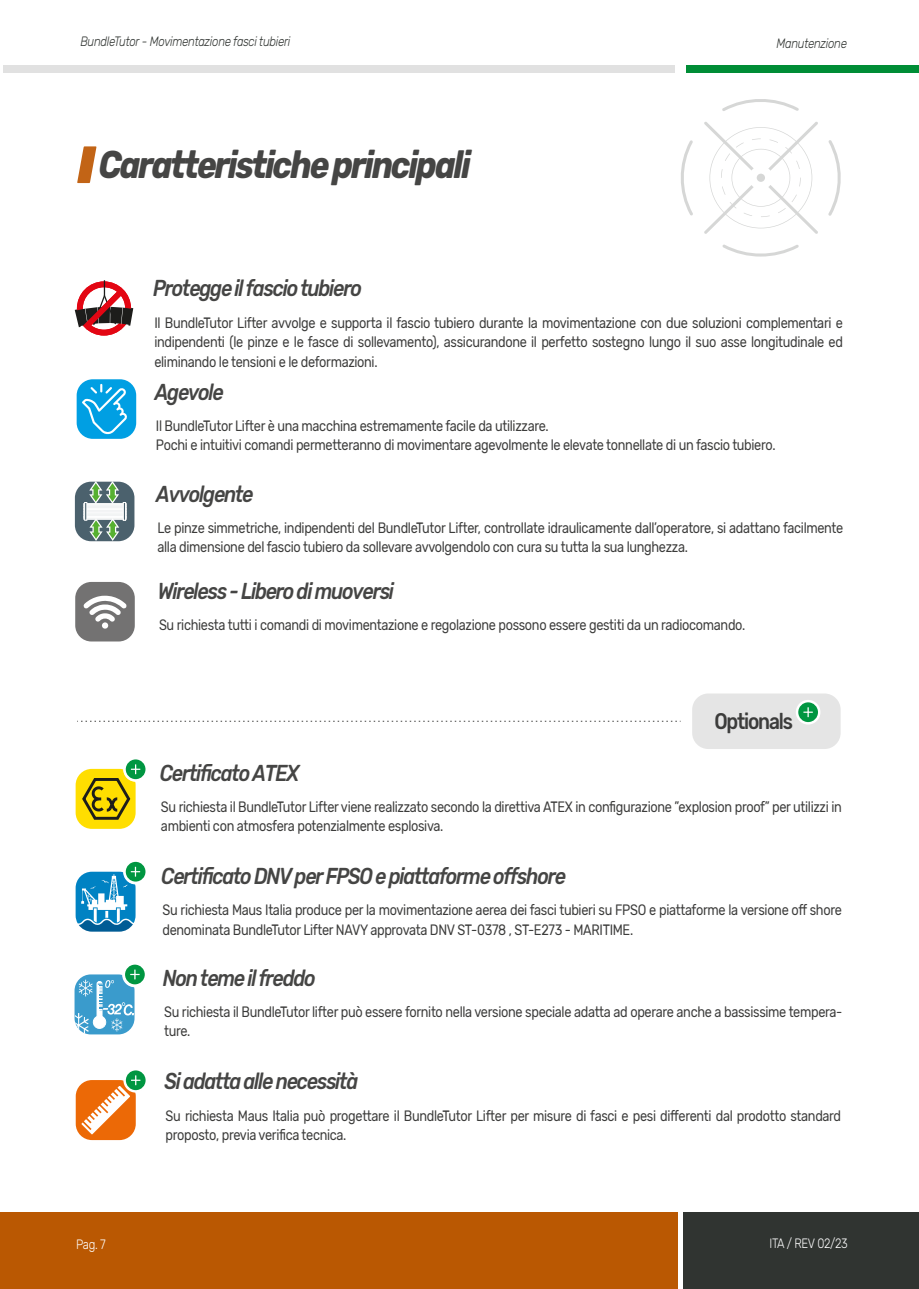
<style>
.page{position:relative;width:919px;height:1289px;background:#fff}
.page>*{position:absolute;margin:0;border:0;box-sizing:border-box;transform-origin:0 0}
.t1{font:italic 700 38.55px "Rubik";letter-spacing:-.06em;color:#454544;scale:.85 1}
.t2{font:italic 500 22.95px "Rubik";letter-spacing:-.06em;color:#454544;scale:.85 1}
.t3{font:500 22.5px "Rubik";letter-spacing:-.06em;color:#3c3c3b;scale:.85 1}
.t4{font:15px/19.5px "Rubik";letter-spacing:-.025em;color:#3c3c3b;scale:.85 1}
.t5{font:italic 300 13.5px "Rubik";letter-spacing:-.025em;color:#303431;scale:.85 1}
.t6{font:300 13.5px "Rubik";letter-spacing:-.025em;color:#fff;scale:.85 1}
</style>
<div class="page">
<div style="left:687px;top:65px;width:231px;height:8px;background:#008d36"></div>
<div style="left:4px;top:65px;width:671px;height:8px;background:#e1e1e1"></div>
<div style="left:1px;top:1212px;width:677px;height:76px;background:#ba5802"></div>
<div style="left:683px;top:1212px;width:235px;height:76px;background:#303431"></div>
<svg style="left:77px;top:146px;width:19px;height:37px"></svg>
<svg style="left:722px;top:244px;width:76px;height:12px"></svg>
<svg style="left:828px;top:140px;width:12px;height:76px"></svg>
<svg style="left:722px;top:99px;width:76px;height:12px"></svg>
<svg style="left:681px;top:140px;width:12px;height:75px"></svg>
<svg style="left:704px;top:122px;width:114px;height:112px"></svg>
<div style="left:756px;top:174px;width:9px;height:8px;background:#d6d7d6;border-radius:50%"></div>
<svg style="left:74px;top:280px;width:60px;height:56px"></svg>
<div style="left:77px;top:379px;width:59px;height:60px;background:#009fe3;border-radius:16px"></div>
<svg style="left:82px;top:384px;width:45px;height:50px"></svg>
<div style="left:75px;top:481px;width:59px;height:60px;background:#4b616d;border-radius:16px"></div>
<svg style="left:84px;top:481px;width:42px;height:60px"></svg>
<div style="left:75px;top:582px;width:60px;height:59px;background:#737272;border-radius:16px"></div>
<svg style="left:83px;top:595px;width:44px;height:27px"></svg>
<div style="left:102px;top:622px;width:6px;height:7px;background:#fff;border-radius:50%"></div>
<div style="left:76px;top:1080px;width:60px;height:60px;background:#ec6906;border-radius:16px"></div>
<svg style="left:78px;top:1070px;width:68px;height:68px"></svg>
<div style="left:76px;top:769px;width:60px;height:59px;background:#ffde00;border-radius:16px"></div>
<svg style="left:80px;top:759px;width:66px;height:62px"></svg>
<svg style="left:76px;top:861px;width:70px;height:70px"></svg>
<svg style="left:74px;top:974px;width:60px;height:60px"></svg>
<svg style="left:75px;top:964px;width:70px;height:69px"></svg>
<svg style="left:77px;top:721px;width:603px;height:1px"></svg>
<div style="left:692px;top:693px;width:148px;height:56px;background:#e5e5e5;border-radius:16px"></div>
<svg style="left:796px;top:700px;width:24px;height:24px"></svg>
<p class="t5" style="left:80px;top:34px;width:248px">BundleTutor - Movimentazione fasci tubieri</p>
<p class="t5" style="left:776px;top:36px;width:84px">Manutenzione</p>
<h1 class="t1" style="left:99px;top:142px;width:439px">Caratteristiche principali</h1>
<h2 class="t2" style="left:153px;top:275px;width:247px">Protegge il fascio tubiero</h2>
<p class="t4" style="left:154px;top:313px;width:811px;text-align:justify">Il BundleTutor Lifter avvolge e supporta il fascio tubiero durante la movimentazione con due soluzioni complementari e indipendenti (le pinze e le fasce di sollevamento), assicurandone il perfetto sostegno lungo il suo asse longitudinale ed eliminando le tensioni e le deformazioni.</p>
<h2 class="t2" style="left:155px;top:379px;width:83px">Agevole</h2>
<p class="t4" style="left:156px;top:416px;width:730px">Il BundleTutor Lifter è una macchina estremamente facile da utilizzare.<br>Pochi e intuitivi comandi permetteranno di movimentare agevolmente le elevate tonnellate di un fascio tubiero.</p>
<h2 class="t2" style="left:156px;top:480px;width:116px">Avvolgente</h2>
<p class="t4" style="left:157px;top:518px;width:808px">Le pinze simmetriche, indipendenti del BundleTutor Lifter, controllate idraulicamente dall’operatore, si adattano facilmente alla dimensione del fascio tubiero da sollevare avvolgendolo con cura su tutta la sua lunghezza.</p>
<h2 class="t2" style="left:158px;top:578px;width:279px">Wireless - Libero di muoversi</h2>
<p class="t4" style="left:159px;top:616px;width:691px">Su richiesta tutti i comandi di movimentazione e regolazione possono essere gestiti da un radiocomando.</p>
<h3 class="t3" style="left:714px;top:707px;width:94px">Optionals</h3>
<h2 class="t2" style="left:160px;top:759px;width:166px">Certificato ATEX</h2>
<p class="t4" style="left:161px;top:797px;width:802px">Su richiesta il BundleTutor Lifter viene realizzato secondo la direttiva ATEX in configurazione ”explosion proof” per utilizzi in ambienti con atmosfera potenzialmente esplosiva.</p>
<h2 class="t2" style="left:161px;top:863px;width:477px">Certificato DNV per FPSO e piattaforme offshore</h2>
<p class="t4" style="left:162px;top:900px;width:800px">Su richiesta Maus Italia produce per la movimentazione aerea dei fasci tubieri su FPSO e piattaforme la versione off shore denominata BundleTutor Lifter NAVY approvata DNV ST-0378 , ST-E273 - MARITIME.</p>
<h2 class="t2" style="left:163px;top:964px;width:181px">Non teme il freddo</h2>
<p class="t4" style="left:164px;top:1002px;width:799px">Su richiesta il BundleTutor lifter può essere fornito nella versione speciale adatta ad operare anche a bassissime tempera&shy;ture.</p>
<h2 class="t2" style="left:164px;top:1068px;width:229px">Si adatta alle necessità</h2>
<p class="t4" style="left:166px;top:1105px;width:796px">Su richiesta Maus Italia può progettare il BundleTutor Lifter per misure di fasci e pesi differenti dal prodotto standard proposto, previa verifica tecnica.</p>
<p class="t6" style="left:76px;top:1236px;width:37px">Pag. 7</p>
<p class="t6" style="left:769px;top:1235px;width:94px">ITA / REV 02/23</p>
</div>
